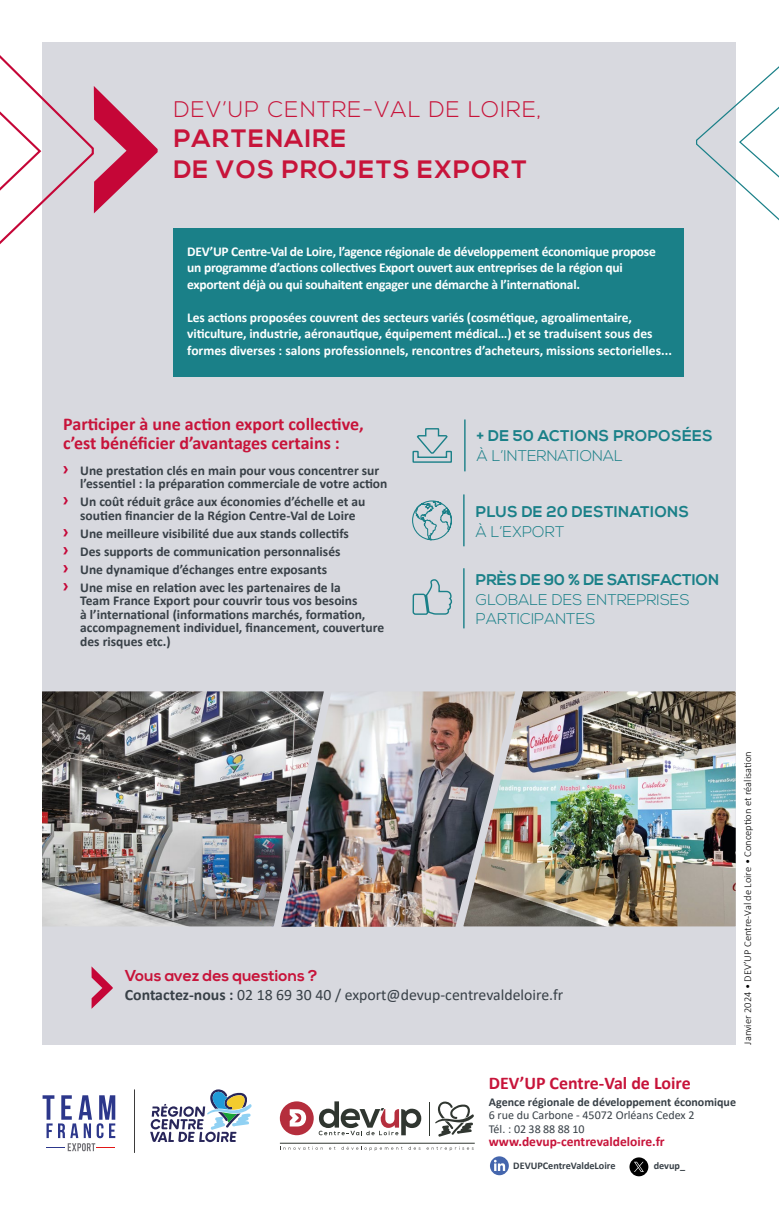
<style>
.page{position:relative;width:779px;height:1217px;background:#fff}
.page>*{position:absolute;margin:0;border:0;box-sizing:border-box;transform-origin:0 0}
.t1{font:700 25.05px/30.2px "Nexa";letter-spacing:.05em;color:#c7143a}
.t2{font:300 22.5px "Nexa";letter-spacing:.05em;color:#c7143a}
.t3{font:700 18px/19.5px "Calibri";color:#c7143a}
.t4{font:700 17.85px "Calibri";color:#c7143a}
.t5{font:15.75px "Calibri";color:#384047}
.t6{font:700 15.75px "Nexa";color:#c7143a}
.t7{font:300 15.45px/19.6px "Nexa";color:#1a8088}
.t8{font:700 15.45px "Nexa";letter-spacing:.025em;color:#1a8088}
.t9{font:700 15.45px "Nexa";color:#1a8088}
.t10{font:700 13.5px/13.5px "Calibri";color:#384047}
.t11{font:700 13.5px/16.5px "Calibri";letter-spacing:-.02em;color:#fff}
.t12{font:700 13.5px "Calibri";color:#c7143a}
.t13{font:12px/13.5px "Calibri";color:#384047}
.t14{font:700 12px "Calibri";color:#384047}
.t15{font:300 10.5px "Calibri";color:#000}
.t16{font:700 10.2px "Calibri";color:#384047}
.s1{font-family:"Nexa";font-size:16.5px;color:#c50637}
.s2{font-weight:700}
</style>
<div class="page">
<div style="left:43px;top:43px;width:693px;height:1001px;background:#d8d9df"></div>
<svg style="left:0;top:42px;width:157px;height:221px"></svg>
<svg style="left:696px;top:67px;width:82px;height:153px"></svg>
<div style="left:174px;top:229px;width:509px;height:148px;background:#1a8088"></div>
<img style="left:337px;top:691px;width:111px;height:235px">
<img style="left:42px;top:680px;width:295px;height:257px">
<svg style="left:489px;top:1155px;width:19px;height:19px"></svg>
<svg style="left:493px;top:1159px;width:12px;height:11px"></svg>
<svg style="left:629px;top:1157px;width:19px;height:18px"></svg>
<svg style="left:633px;top:1161px;width:10px;height:10px"></svg>
<svg style="left:279px;top:1100px;width:35px;height:35px"></svg>
<svg style="left:289px;top:1108px;width:17px;height:18px"></svg>
<svg style="left:318px;top:1101px;width:103px;height:33px"></svg>
<hr style="left:280px;top:1142px;width:194px;height:1px;background:#303630">
<svg style="left:280px;top:1146px;width:42px;height:3px"></svg>
<svg style="left:341px;top:1146px;width:61px;height:4px"></svg>
<svg style="left:408px;top:1146px;width:12px;height:3px"></svg>
<svg style="left:426px;top:1146px;width:47px;height:4px"></svg>
<hr style="left:429px;top:1101px;width:1px;height:34px;background:#303630">
<svg style="left:435px;top:1101px;width:39px;height:35px"></svg>
<img style="left:448px;top:691px;width:288px;height:236px">
<svg style="left:91px;top:966px;width:22px;height:42px"></svg>
<hr style="left:463px;top:494px;width:1px;height:52px;background:#1a8088">
<svg style="left:412px;top:500px;width:40px;height:41px"></svg>
<hr style="left:463px;top:568px;width:1px;height:60px;background:#1a8088">
<svg style="left:412px;top:579px;width:40px;height:36px"></svg>
<hr style="left:464px;top:419px;width:1px;height:52px;background:#1a8088">
<svg style="left:412px;top:428px;width:40px;height:35px"></svg>
<svg style="left:43px;top:1095px;width:72px;height:55px"></svg>
<svg style="left:150px;top:1089px;width:102px;height:52px"></svg>
<hr style="left:134px;top:1089px;width:1px;height:63px;background:#3c3b3b">
<h2 class="t2" style="left:174px;top:97px;width:369px">DEV’UP CENTRE-VAL DE LOIRE,</h2>
<h1 class="t1" style="left:174px;top:125px;width:354px">PARTENAIRE<br>DE VOS PROJETS EXPORT</h1>
<p class="t11" style="left:187px;top:243px;width:470px">DEV’UP Centre-Val de Loire, l’agence régionale de développement économique propose un programme d’actions collectives Export ouvert aux entreprises de la région qui exportent déjà ou qui souhaitent engager une démarche à l’international.</p>
<p class="t11" style="left:187px;top:309px;width:486px">Les actions proposées couvrent des secteurs variés (cosmétique, agroalimentaire, viticulture, industrie, aéronautique, équipement médical…) et se traduisent sous des formes diverses : salons professionnels, rencontres d’acheteurs, missions sectorielles...</p>
<h3 class="t3" style="left:63px;top:414px;width:302px">Participer à une action export collective, c’est bénéficier d’avantages certains :</h3>
<p class="t10" style="left:80px;top:463px;width:308px;text-indent:-17px"><span class="s1">›</span> Une prestation clés en main pour vous concentrer sur l’essentiel : la préparation commerciale de votre action</p>
<p class="t10" style="left:63px;top:495px;width:303px;text-align:center"><span class="s1">›</span> Un coût réduit grâce aux économies d’échelle et au soutien financier de la Région Centre-Val de Loire</p>
<p class="t10" style="left:63px;top:524px;width:287px;line-height:18px"><span class="s1">›</span> Une meilleure visibilité due aux stands collectifs <span class="s1">›</span> Des supports de communication personnalisés <span class="s1">›</span> Une dynamique d’échanges entre exposants<br><span class="s1">›</span> Une mise en relation avec les partenaires de la</p>
<p class="t10" style="left:80px;top:594px;width:305px">Team France Export pour couvrir tous vos besoins<br>à l’international (informations marchés, formation, accompagnement individuel, financement, couverture des risques etc.)</p>
<p class="t8" style="left:476px;top:427px;width:237px">+ DE 50 ACTIONS PROPOSÉES</p>
<p class="t7" style="left:476px;top:446px;width:147px">À L’INTERNATIONAL</p>
<p class="t8" style="left:475px;top:502px;width:214px">PLUS DE 20 DESTINATIONS</p>
<p class="t7" style="left:475px;top:522px;width:90px">À L’EXPORT</p>
<p class="t9" style="left:475px;top:570px;width:244px">PRÈS DE 90 % DE SATISFACTION</p>
<p class="t7" style="left:475px;top:590px;width:215px">GLOBALE DES ENTREPRISES<br>PARTICIPANTES</p>
<p class="t6" style="left:125px;top:966px;width:194px">Vous avez des questions ?</p>
<p class="t5" style="left:125px;top:983px;width:439px"><span class="s2">Contactez-nous :</span> 02 18 69 30 40 / export@devup-centrevaldeloire.fr</p>
<p class="t15" style="left:740px;top:1044px;width:294px;rotate:-90deg">Janvier 2024 • DEV’UP Centre-Val de Loire • Conception et réalisation</p>
<h3 class="t4" style="left:488px;top:1070px;width:203px">DEV’UP Centre-Val de Loire</h3>
<p class="t14" style="left:488px;top:1092px;width:248px">Agence régionale de développement économique</p>
<p class="t13" style="left:488px;top:1107px;width:207px">6 rue du Carbone - 45072 Orléans Cedex 2<br>Tél. : 02 38 88 88 10</p>
<p class="t12" style="left:488px;top:1131px;width:177px">www.devup-centrevaldeloire.fr</p>
<p class="t16" style="left:513px;top:1158px;width:104px">DEVUPCentreValdeLoire</p>
<p class="t16" style="left:653px;top:1158px;width:33px">devup_</p>
</div>
